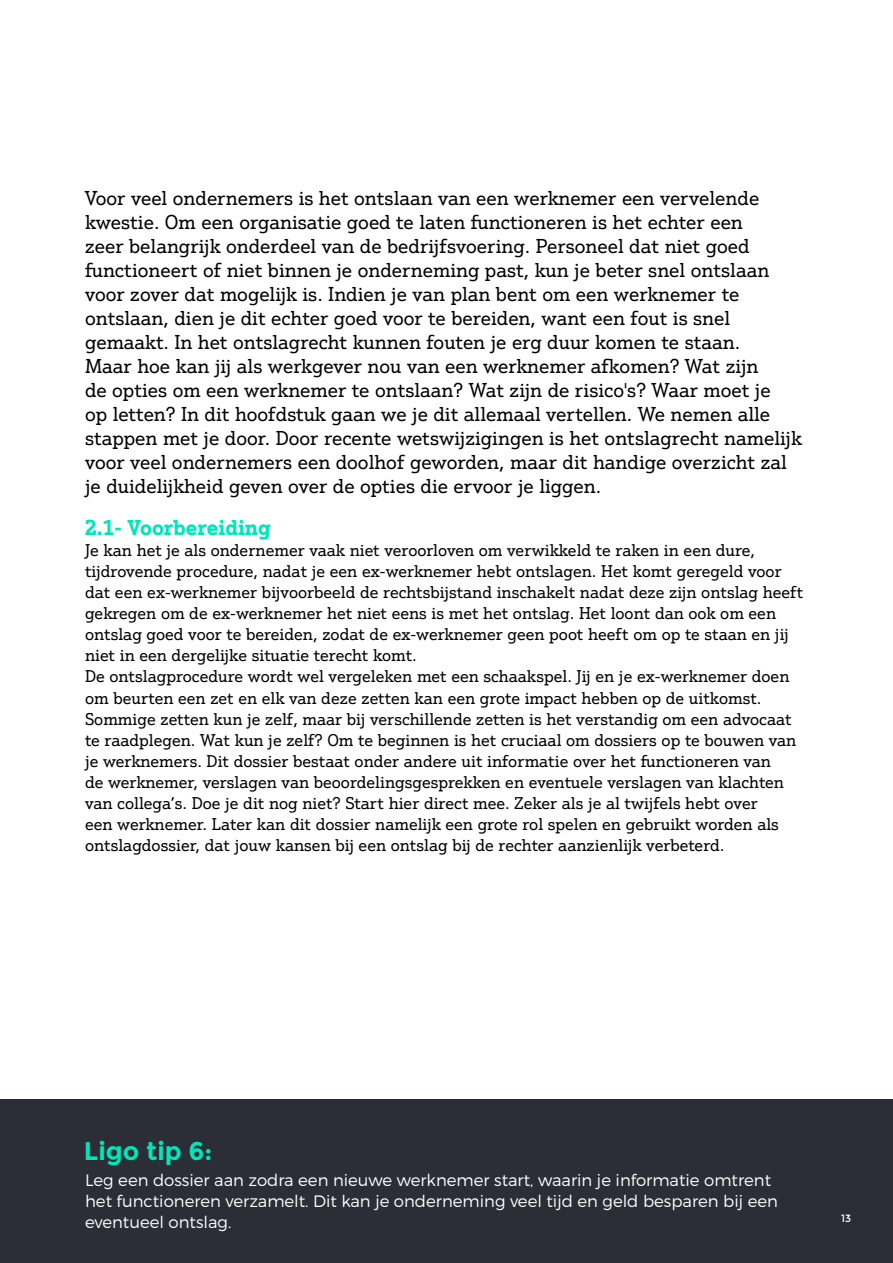
<style>
.page{position:relative;width:893px;height:1263px;background:#fff}
.page>*{position:absolute;margin:0;border:0;box-sizing:border-box;transform-origin:0 0}
.t1{font:700 25.5px "Montserrat";color:#00e6ba}
.t2{font:700 21px "Justus Pro";color:#00e6ba}
.t3{font:19.5px/24px "Justus Pro";color:#000}
.t4{font:16.5px/21px "Justus Pro";color:#000}
.t5{font:300 16.5px/21px "Montserrat";color:#fff}
.t6{font:10.5px "Montserrat";color:#fff}
</style>
<div class="page">
<div style="left:0;top:1099px;width:893px;height:164px;background:#2b2e36"></div>
<p class="t3" style="left:85px;top:186px;width:718px">Voor veel ondernemers is het ontslaan van een werknemer een vervelende kwestie. Om een organisatie goed te laten functioneren is het echter een<br>zeer belangrijk onderdeel van de bedrijfsvoering. Personeel dat niet goed functioneert of niet binnen je onderneming past, kun je beter snel ontslaan voor zover dat mogelijk is. Indien je van plan bent om een werknemer te ontslaan, dien je dit echter goed voor te bereiden, want een fout is snel gemaakt. In het ontslagrecht kunnen fouten je erg duur komen te staan.<br>Maar hoe kan jij als werkgever nou van een werknemer afkomen? Wat zijn<br>de opties om een werknemer te ontslaan? Wat zijn de risico's? Waar moet je<br>op letten? In dit hoofdstuk gaan we je dit allemaal vertellen. We nemen alle stappen met je door. Door recente wetswijzigingen is het ontslagrecht namelijk voor veel ondernemers een doolhof geworden, maar dit handige overzicht zal je duidelijkheid geven over de opties die ervoor je liggen.</p>
<p class="t2" style="left:85px;top:514px;width:187px">2.1- Voorbereiding</p>
<p class="t4" style="left:85px;top:540px;width:720px">Je kan het je als ondernemer vaak niet veroorloven om verwikkeld te raken in een dure, tijdrovende procedure, nadat je een ex-werknemer hebt ontslagen. Het komt geregeld voor dat een ex-werknemer bijvoorbeeld de rechtsbijstand inschakelt nadat deze zijn ontslag heeft gekregen om de ex-werknemer het niet eens is met het ontslag. Het loont dan ook om een ontslag goed voor te bereiden, zodat de ex-werknemer geen poot heeft om op te staan en jij niet in een dergelijke situatie terecht komt.<br>De ontslagprocedure wordt wel vergeleken met een schaakspel. Jij en je ex-werknemer doen om beurten een zet en elk van deze zetten kan een grote impact hebben op de uitkomst.<br>Sommige zetten kun je zelf, maar bij verschillende zetten is het verstandig om een advocaat te raadplegen. Wat kun je zelf? Om te beginnen is het cruciaal om dossiers op te bouwen van je werknemers. Dit dossier bestaat onder andere uit informatie over het functioneren van<br>de werknemer, verslagen van beoordelingsgesprekken en eventuele verslagen van klachten van collega’s. Doe je dit nog niet? Start hier direct mee. Zeker als je al twijfels hebt over<br>een werknemer. Later kan dit dossier namelijk een grote rol spelen en gebruikt worden als ontslagdossier, dat jouw kansen bij een ontslag bij de rechter aanzienlijk verbeterd.</p>
<h1 class="t1" style="left:84px;top:1136px;width:130px">Ligo tip 6:</h1>
<p class="t5" style="left:85px;top:1169px;width:694px">Leg een dossier aan zodra een nieuwe werknemer start, waarin je informatie omtrent het functioneren verzamelt. Dit kan je onderneming veel tijd en geld besparen bij een eventueel ontslag.</p>
<p class="t6" style="left:841px;top:1212px;width:12px">13</p>
</div>
